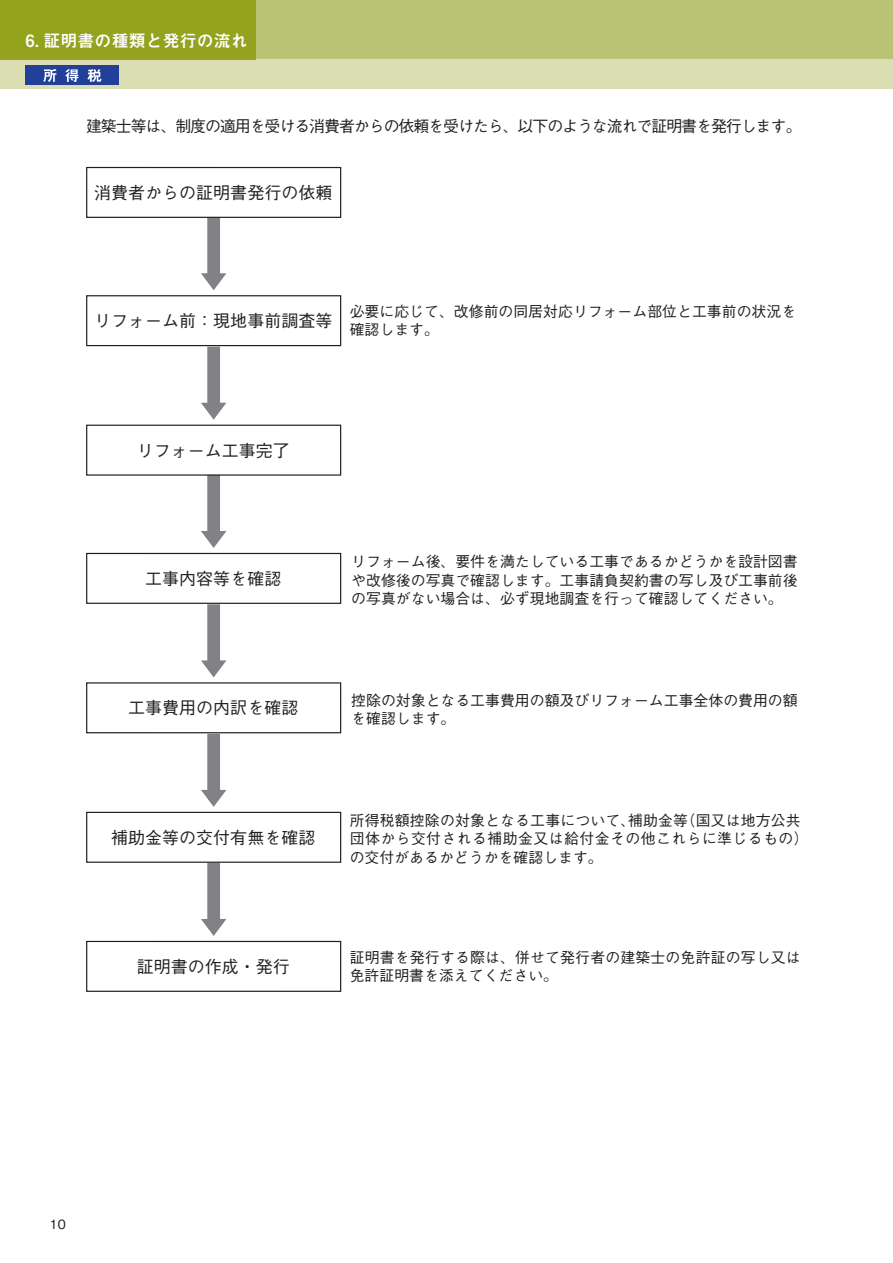
<style>
.page{position:relative;width:893px;height:1263px;background:#fff}
.page>*{position:absolute;margin:0;border:0;box-sizing:border-box;transform-origin:0 0}
.t1{font:500 21px "P Futo Go B101 Pr 6 N";color:#fff}
.t2{font:500 16.95px "Gothic BBB Pro";color:#231f20}
.t3{font:700 16.95px "Mi Go MB1 Std De";color:#fff}
.t4{font:500 15.9px "Gothic BBB Pro";letter-spacing:-.065em;color:#231f20}
.t5{font:500 14.85px/18px "Gothic BBB Pro";color:#231f20}
.t6{font:500 12.75px "Gothic BBB Pro";color:#231f20}
</style>
<div class="page">
<div style="left:0;top:0;width:893px;height:60px;background:#bac373"></div>
<div style="left:0;top:60px;width:893px;height:29px;background:#dadeb2"></div>
<div style="left:26px;top:66px;width:93px;height:19px;background:#223f99"></div>
<svg style="left:43px;top:69px;width:13px;height:13px"></svg>
<svg style="left:65px;top:69px;width:13px;height:13px"></svg>
<svg style="left:87px;top:69px;width:14px;height:13px"></svg>
<div style="left:0;top:0;width:255px;height:60px;background:#94a31e"></div>
<svg style="left:86px;top:166px;width:256px;height:826px"></svg>
<p class="t1" style="left:18px;top:25px;width:285px">6 . 証明書の種類と発行の流れ</p>
<p class="t3" style="left:26px;top:28px;width:224px">6. 証明書の種類と発行の流れ</p>
<p class="t4" style="left:86px;top:113px;width:717px">建築士等は、制度の適用を受ける消費者からの依頼を受けたら、以下のような流れで証明書を発行します。</p>
<p class="t2" style="left:94px;top:179px;width:240px">消費者からの証明書発行の依頼</p>
<p class="t2" style="left:94px;top:307px;width:240px">リフォーム前：現地事前調査等</p>
<p class="t5" style="left:350px;top:301px;width:448px">必要に応じて、改修前の同居対応リフォーム部位と工事前の状況を確認します。</p>
<p class="t2" style="left:137px;top:437px;width:155px">リフォーム工事完了</p>
<p class="t2" style="left:145px;top:565px;width:138px">工事内容等を確認</p>
<p class="t5" style="left:351px;top:551px;width:448px;text-align:justify">リフォーム後、要件を満たしている工事であるかどうかを設計図書や改修後の写真で確認します。工事請負契約書の写し及び工事前後の写真がない場合は、必ず現地調査を行って確認してください。</p>
<p class="t2" style="left:128px;top:694px;width:172px">工事費用の内訳を確認</p>
<p class="t5" style="left:351px;top:689px;width:448px">控除の対象となる工事費用の額及びリフォーム工事全体の費用の額を確認します。</p>
<p class="t2" style="left:111px;top:824px;width:206px">補助金等の交付有無を確認</p>
<p class="t5" style="left:350px;top:810px;width:460px">所得税額控除の対象となる工事について、補助金等（国又は地方公共団体から交付される補助金又は給付金その他これらに準じるもの）の交付があるかどうかを確認します。</p>
<p class="t2" style="left:137px;top:953px;width:155px">証明書の作成・発行</p>
<p class="t5" style="left:350px;top:946px;width:453px">証明書を発行する際は、併せて発行者の建築士の免許証の写し又は免許証明書を添えてください。</p>
<p class="t6" style="left:50px;top:1214px;width:18px">10</p>
</div>
